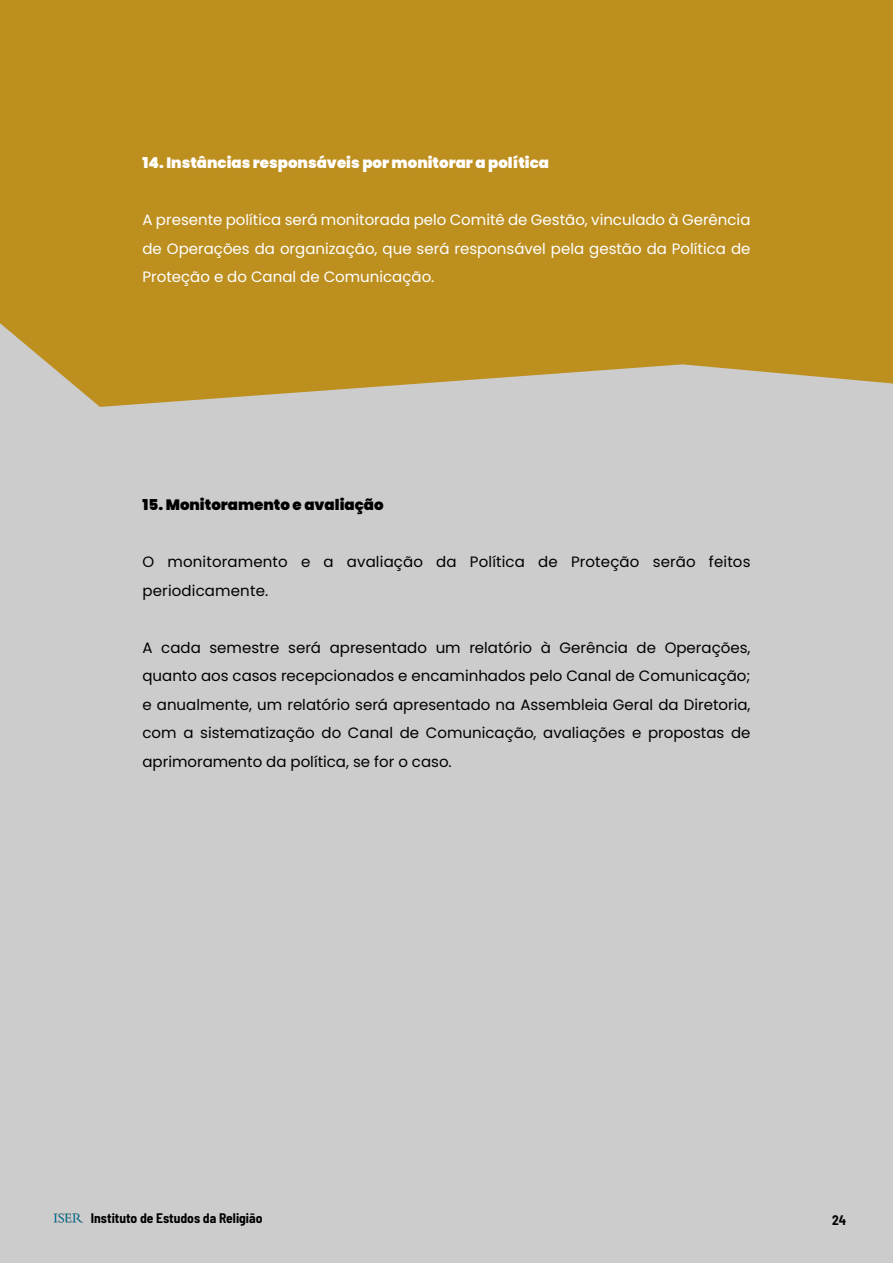
<style>
.page{position:relative;width:893px;height:1263px;background:#ccc}
.page>*{position:absolute;margin:0;border:0;box-sizing:border-box;transform-origin:0 0}
.t1{font:15px/28.5px "Poppins";letter-spacing:.01em;color:#000}
.t2{font:15px/28.5px "Poppins";color:#fff;text-align:justify}
.t3{font:900 15px "Poppins";color:#fff}
.t4{font:900 15px "Poppins";color:#000}
.t5{font:700 semi-condensed 13.5px "Barlow";color:#000}
</style>
<div class="page">
<div style="left:0;top:0;width:893px;height:407px;background:#bd8f1f"></div>
<img style="left:54px;top:1213px;width:29px;height:10px">
<p class="t3" style="left:142px;top:154px;width:408px">14. Instâncias responsáveis por monitorar a política</p>
<p class="t2" style="left:142px;top:206px;width:609px">A presente política será monitorada pelo Comitê de Gestão, vinculado à Gerência de Operações da organização, que será responsável pela gestão da Política de Proteção e do Canal de Comunicação.</p>
<p class="t4" style="left:142px;top:496px;width:243px">15. Monitoramento e avaliação</p>
<p class="t1" style="left:142px;top:548px;width:609px">O monitoramento e a avaliação da Política de Proteção serão feitos periodicamente.</p>
<p class="t1" style="left:142px;top:633px;width:609px;text-align:justify">A cada semestre será apresentado um relatório à Gerência de Operações, quanto aos casos recepcionados e encaminhados pelo Canal de Comunicação; e anualmente, um relatório será apresentado na Assembleia Geral da Diretoria, com a sistematização do Canal de Comunicação, avaliações e propostas de aprimoramento da política, se for o caso.</p>
<p class="t5" style="left:91px;top:1208px;width:173px">Instituto de Estudos da Religião</p>
<p class="t5" style="left:832px;top:1210px;width:16px">24</p>
</div>
